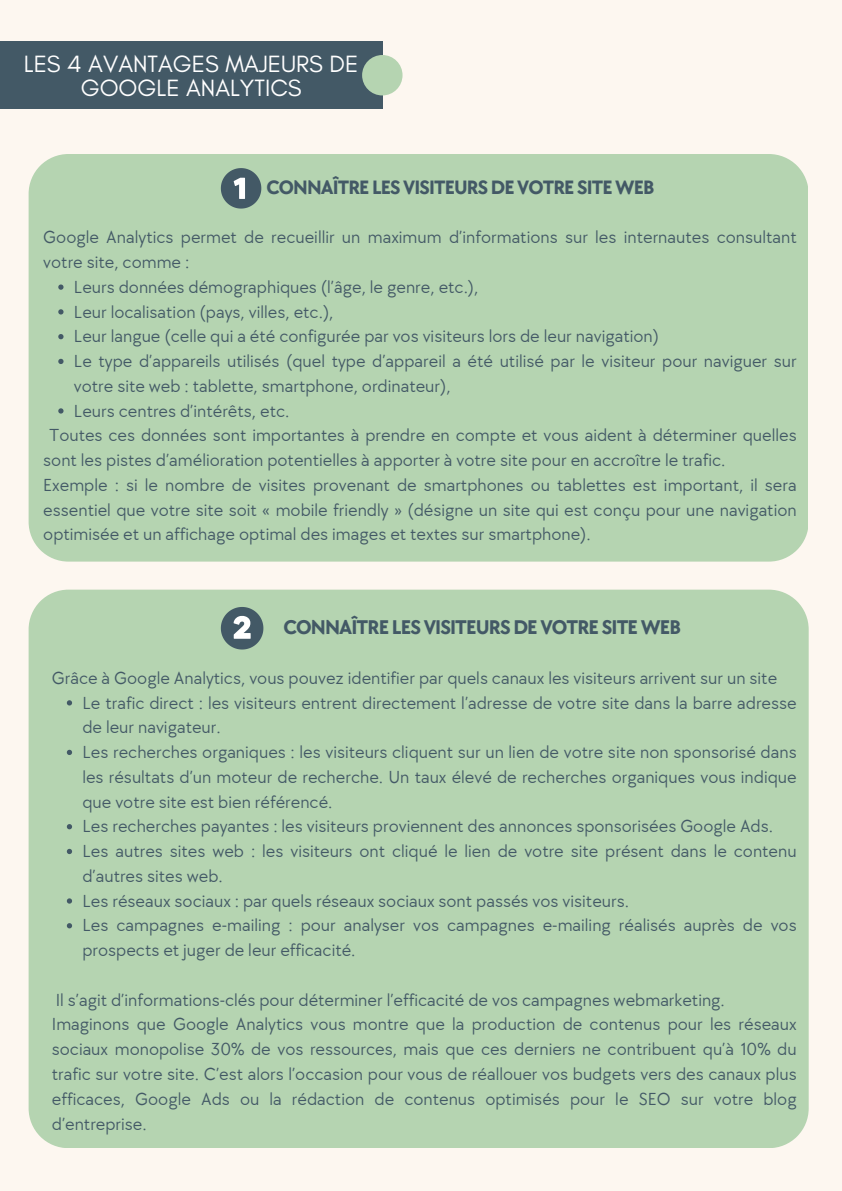
<style>
.page{position:relative;width:842px;height:1191px;background:#fff}
.page>*{position:absolute;margin:0;border:0;box-sizing:border-box;transform-origin:0 0}
.t1{font:24px/24px "Glacial Indifference";color:#fff;text-align:center}
.t2{font:700 20.5px "TT Chocolates";letter-spacing:-.045em;color:#435966}
.t3{font:700 20px "TT Chocolates";letter-spacing:-.045em;color:#435966}
.t4{font:18px/24.8px "TT Chocolates";color:#435966}
</style>
<div class="page">
<div style="left:0;top:0;width:842px;height:1190px;background:#fdf7f0"></div>
<div style="left:0;top:41px;width:382px;height:68px;background:#435966"></div>
<div style="left:362px;top:55px;width:41px;height:40px;background:#b5d4b1;border-radius:50%"></div>
<div style="left:29px;top:154px;width:779px;height:407px;background:#b5d4b1"></div>
<svg style="left:221px;top:168px;width:40px;height:40px;background:#6b8183"></svg>
<div style="left:29px;top:589px;width:780px;height:558px;background:#b5d4b1"></div>
<svg style="left:221px;top:607px;width:42px;height:42px;background:#758a8b"></svg>
<svg style="left:58px;top:284px;width:6px;height:6px"></svg>
<svg style="left:58px;top:309px;width:6px;height:5px"></svg>
<svg style="left:58px;top:334px;width:6px;height:5px"></svg>
<svg style="left:58px;top:359px;width:6px;height:5px"></svg>
<svg style="left:58px;top:408px;width:6px;height:5px"></svg>
<svg style="left:67px;top:700px;width:5px;height:5px"></svg>
<svg style="left:67px;top:749px;width:5px;height:6px"></svg>
<svg style="left:67px;top:824px;width:5px;height:5px"></svg>
<svg style="left:67px;top:848px;width:5px;height:6px"></svg>
<svg style="left:67px;top:898px;width:5px;height:5px"></svg>
<svg style="left:67px;top:923px;width:5px;height:5px"></svg>
<h1 class="t1" style="left:24px;top:52px;width:336px">LES 4 AVANTAGES MAJEURS DE<br>GOOGLE ANALYTICS</h1>
<p class="t3" style="left:266px;top:173px;width:390px">CONNAÎTRE LES VISITEURS DE VOTRE SITE WEB</p>
<p class="t4" style="left:43px;top:224px;width:755px">Google Analytics permet de recueillir un maximum d’informations sur les internautes consultant</p>
<p class="t4" style="left:43px;top:249px;width:148px">votre site, comme :</p>
<p class="t4" style="left:74px;top:274px;width:406px">Leurs données démographiques (l’âge, le genre, etc.),</p>
<p class="t4" style="left:74px;top:298px;width:261px">Leur localisation (pays, villes, etc.),</p>
<p class="t4" style="left:74px;top:323px;width:587px">Leur langue (celle qui a été configurée par vos visiteurs lors de leur navigation)</p>
<p class="t4" style="left:74px;top:348px;width:724px">Le type d’appareils utilisés (quel type d’appareil a été utilisé par le visiteur pour naviguer sur</p>
<p class="t4" style="left:74px;top:373px;width:378px">votre site web : tablette, smartphone, ordinateur),</p>
<p class="t4" style="left:74px;top:397px;width:217px">Leurs centres d’intérêts, etc.</p>
<p class="t4" style="left:49px;top:422px;width:749px">Toutes ces données sont importantes à prendre en compte et vous aident à déterminer quelles</p>
<p class="t4" style="left:43px;top:447px;width:684px">sont les pistes d’amélioration potentielles à apporter à votre site pour en accroître le trafic.</p>
<p class="t4" style="left:43px;top:472px;width:755px">Exemple : si le nombre de visites provenant de smartphones ou tablettes est important, il sera</p>
<p class="t4" style="left:43px;top:496px;width:755px">essentiel que votre site soit « mobile friendly » (désigne un site qui est conçu pour une navigation</p>
<p class="t4" style="left:43px;top:521px;width:549px">optimisée et un affichage optimal des images et textes sur smartphone).</p>
<p class="t2" style="left:283px;top:612px;width:399px">CONNAÎTRE LES VISITEURS DE VOTRE SITE WEB</p>
<p class="t4" style="left:82px;top:664px;width:716px;text-indent:-31px">Grâce à Google Analytics, vous pouvez identifier par quels canaux les visiteurs arrivent sur un site Le trafic direct : les visiteurs entrent directement l’adresse de votre site dans la barre adresse de leur navigateur.<br>Les recherches organiques : les visiteurs cliquent sur un lien de votre site non sponsorisé dans les résultats d’un moteur de recherche. Un taux élevé de recherches organiques vous indique que votre site est bien référencé.<br>Les recherches payantes : les visiteurs proviennent des annonces sponsorisées Google Ads.<br>Les autres sites web : les visiteurs ont cliqué le lien de votre site présent dans le contenu d’autres sites web.<br>Les réseaux sociaux : par quels réseaux sociaux sont passés vos visiteurs.<br>Les campagnes e-mailing : pour analyser vos campagnes e-mailing réalisés auprès de vos prospects et juger de leur efficacité.</p>
<p class="t4" style="left:52px;top:986px;width:746px">Il s’agit d’informations-clés pour déterminer l’efficacité de vos campagnes webmarketing.<br>Imaginons que Google Analytics vous montre que la production de contenus pour les réseaux sociaux monopolise 30% de vos ressources, mais que ces derniers ne contribuent qu’à 10% du trafic sur votre site. C’est alors l’occasion pour vous de réallouer vos budgets vers des canaux plus efficaces, Google Ads ou la rédaction de contenus optimisés pour le SEO sur votre blog d’entreprise.</p>
</div>
